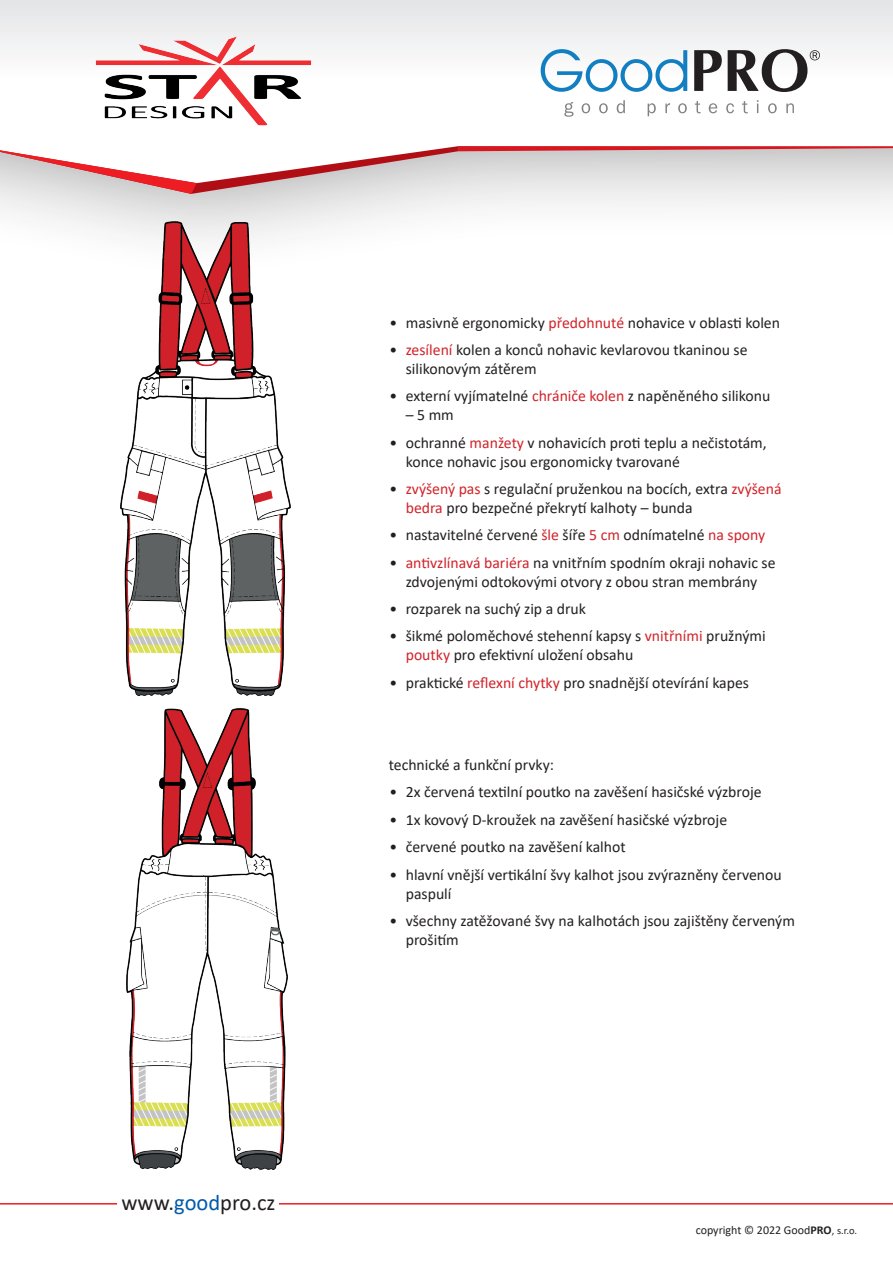
<style>
.page{position:relative;width:893px;height:1263px;background:#fff}
.page>*{position:absolute;margin:0;border:0;box-sizing:border-box;transform-origin:0 0}
.t1{font:22.5px "Calibri";color:#231f20}
.t2{font:15.75px/18.9px "Calibri";color:#231f20}
.t3{font:12px "Calibri";color:#231f20}
.s1{color:#015aaa}
.s2{color:#d1232a}
.s3{font-weight:700}
.s4{font-size:10.5px}
</style>
<div class="page">
<hr style="left:0;top:1203px;width:893px;height:1px;background:#ee1d23">
<div style="left:118px;top:1193px;width:161px;height:17px;background:#fff"></div>
<div style="left:0;top:0;width:893px;height:280px;background:#231f20;opacity:.5"></div>
<svg style="left:0;top:0;width:893px;height:146px"></svg>
<svg style="left:0;top:146px;width:893px;height:48px"></svg>
<img style="left:121px;top:221px;width:170px;height:474px">
<img style="left:126px;top:708px;width:161px;height:461px">
<svg style="left:694px;top:50px;width:28px;height:41px"></svg>
<svg style="left:728px;top:49px;width:92px;height:43px"></svg>
<svg style="left:541px;top:49px;width:146px;height:43px"></svg>
<svg style="left:564px;top:102px;width:9px;height:15px"></svg>
<svg style="left:582px;top:103px;width:8px;height:10px"></svg>
<svg style="left:599px;top:103px;width:9px;height:10px"></svg>
<svg style="left:617px;top:100px;width:8px;height:13px"></svg>
<svg style="left:648px;top:103px;width:8px;height:13px"></svg>
<svg style="left:665px;top:103px;width:5px;height:10px"></svg>
<svg style="left:678px;top:103px;width:9px;height:10px"></svg>
<svg style="left:695px;top:101px;width:6px;height:12px"></svg>
<svg style="left:709px;top:103px;width:8px;height:10px"></svg>
<svg style="left:726px;top:103px;width:8px;height:10px"></svg>
<svg style="left:742px;top:101px;width:6px;height:12px"></svg>
<svg style="left:757px;top:100px;width:1px;height:13px"></svg>
<svg style="left:768px;top:103px;width:9px;height:10px"></svg>
<svg style="left:786px;top:103px;width:8px;height:10px"></svg>
<img style="left:74px;top:17px;width:259px;height:128px">
<h1 class="t1" style="left:121px;top:1186px;width:156px">www.<span class="s1">good</span>pro.cz</h1>
<p class="t2" style="left:389px;top:313px;width:392px">• masivně ergonomicky <span class="s2">předohnuté</span> nohavice v oblasti kolen</p>
<p class="t2" style="left:406px;top:340px;width:343px;text-indent:-16px">• <span class="s2">zesílení</span> kolen a konců nohavic kevlarovou tkaninou se silikonovým zátěrem</p>
<p class="t2" style="left:389px;top:386px;width:382px">• externí vyjímatelné <span class="s2">chrániče kolen</span> z napěněného silikonu</p>
<p class="t2" style="left:406px;top:405px;width:50px">– 5 mm</p>
<p class="t2" style="left:406px;top:433px;width:363px;text-indent:-16px">• ochranné <span class="s2">manžety</span> v nohavicích proti teplu a nečistotám, konce nohavic jsou ergonomicky tvarované</p>
<p class="t2" style="left:406px;top:479px;width:377px;text-indent:-16px">• <span class="s2">zvýšený pas</span> s regulační pruženkou na bocích, extra <span class="s2">zvýšená bedra</span> pro bezpečné překrytí kalhoty – bunda</p>
<p class="t2" style="left:389px;top:525px;width:377px">• nastavitelné červené <span class="s2">šle</span> šíře <span class="s2">5 cm</span> odnímatelné <span class="s2">na spony</span></p>
<p class="t2" style="left:389px;top:553px;width:388px;text-align:center">• <span class="s2">antivzlínavá bariéra</span> na vnitřním spodním okraji nohavic se zdvojenými odtokovými otvory z obou stran membrány</p>
<p class="t2" style="left:389px;top:599px;width:198px">• rozparek na suchý zip a druk</p>
<p class="t2" style="left:406px;top:626px;width:362px;text-indent:-16px">• šikmé poloměchové stehenní kapsy s <span class="s2">vnitřními</span> pružnými <span class="s2">poutky</span> pro efektivní uložení obsahu</p>
<p class="t2" style="left:389px;top:673px;width:361px">• praktické <span class="s2">reflexní chytky</span> pro snadnější otevírání kapes</p>
<p class="t2" style="left:389px;top:755px;width:167px">technické a funkční prvky:</p>
<p class="t2" style="left:389px;top:782px;width:374px">• 2x červená textilní poutko na zavěšení hasičské výzbroje</p>
<p class="t2" style="left:389px;top:810px;width:339px">• 1x kovový D-kroužek na zavěšení hasičské výzbroje</p>
<p class="t2" style="left:389px;top:837px;width:238px">• červené poutko na zavěšení kalhot</p>
<p class="t2" style="left:406px;top:864px;width:377px;text-indent:-16px">• hlavní vnější vertikální švy kalhot jsou zvýrazněny červenou paspulí</p>
<p class="t2" style="left:406px;top:911px;width:391px;text-indent:-16px">• všechny zatěžované švy na kalhotách jsou zajištěny červeným prošitím</p>
<p class="t3" style="left:696px;top:1222px;width:163px">copyright © 2022 Good<span class="s3">PRO</span><span class="s4">, s.r.o.</span></p>
</div>
